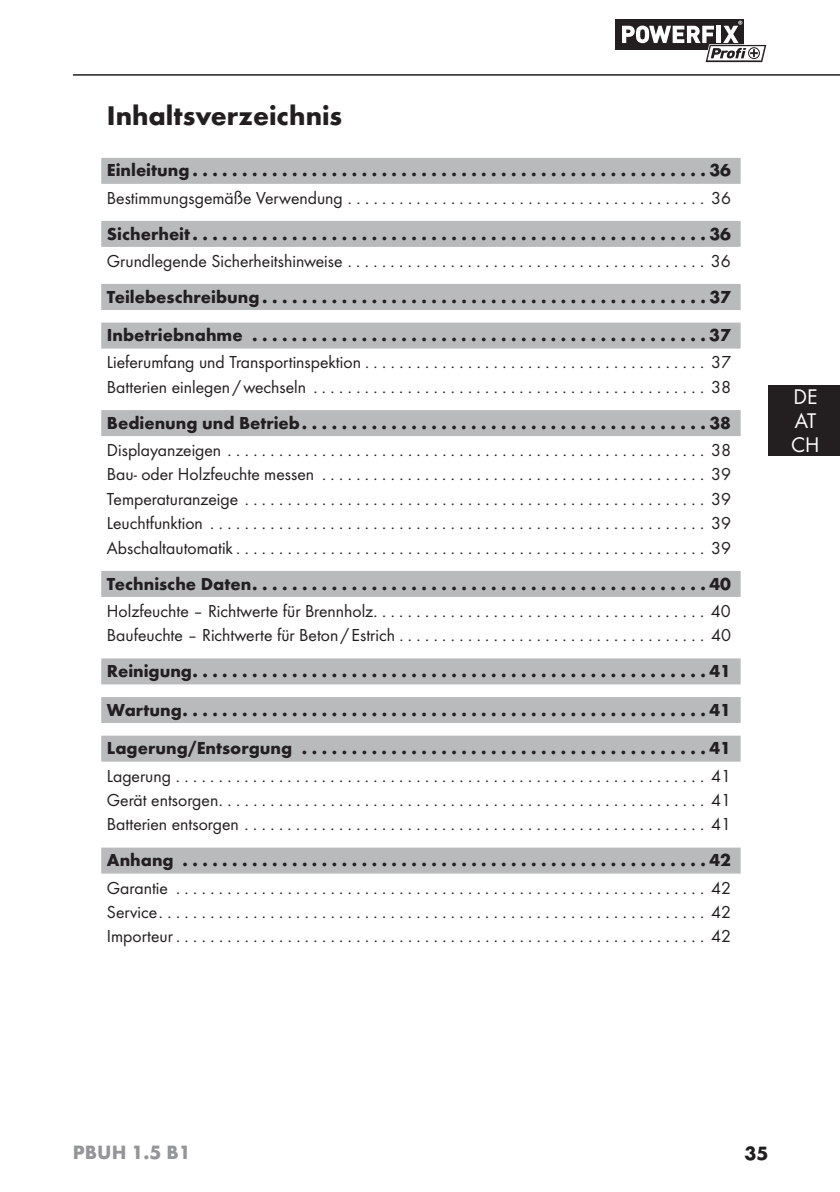
<style>
.page{position:relative;width:840px;height:1192px;background:#fff}
.page>*{position:absolute;margin:0;border:0;box-sizing:border-box;transform-origin:0 0}
.t1{font:700 28px "Futura";color:#231f20}
.t2{font:22px/24px "Futura Boo";color:#fff}
.t3{font:700 20px "Futura";color:#939598}
.t4{font:700 20px "Futura";color:#231f20}
.t5{font:18px/24.4px "Futura Boo";color:#231f20;text-align:justify}
.t6{font:700 18px/38.6px "Futura";color:#231f20}
</style>
<div class="page">
<hr style="left:73px;top:74px;width:766px;height:2px;background:#231f20">
<div style="left:768px;top:385px;width:71px;height:71px;background:#231f20"></div>
<svg style="left:615px;top:19px;width:151px;height:43px"></svg>
<div style="left:101px;top:158px;width:639px;height:26px;background:#b8babc"></div>
<div style="left:101px;top:221px;width:639px;height:26px;background:#b8babc"></div>
<div style="left:101px;top:284px;width:639px;height:26px;background:#b8babc"></div>
<div style="left:101px;top:322px;width:639px;height:26px;background:#b8babc"></div>
<div style="left:101px;top:410px;width:639px;height:26px;background:#b8babc"></div>
<div style="left:101px;top:571px;width:639px;height:26px;background:#b8babc"></div>
<div style="left:101px;top:658px;width:639px;height:26px;background:#b8babc"></div>
<div style="left:101px;top:697px;width:639px;height:26px;background:#b8babc"></div>
<div style="left:101px;top:735px;width:639px;height:26px;background:#b8babc"></div>
<div style="left:101px;top:847px;width:639px;height:26px;background:#b8babc"></div>
<h1 class="t1" style="left:107px;top:105px;width:237px">Inhaltsverzeichnis</h1>
<p class="t6" style="left:107px;top:153px;width:625px">Einleitung . . . . . . . . . . . . . . . . . . . . . . . . . . . . . . . . . . . . . . . . . . . . . . . . . . . . 36</p>
<p class="t5" style="left:107px;top:186px;width:625px">Bestimmungsgemäße Verwendung . . . . . . . . . . . . . . . . . . . . . . . . . . . . . . . . . . . . . . . . . . 36</p>
<p class="t6" style="left:107px;top:216px;width:625px">Sicherheit . . . . . . . . . . . . . . . . . . . . . . . . . . . . . . . . . . . . . . . . . . . . . . . . . . . . 36</p>
<p class="t5" style="left:107px;top:250px;width:625px">Grundlegende Sicherheitshinweise . . . . . . . . . . . . . . . . . . . . . . . . . . . . . . . . . . . . . . . . . . 36</p>
<p class="t6" style="left:107px;top:279px;width:625px">Teilebeschreibung . . . . . . . . . . . . . . . . . . . . . . . . . . . . . . . . . . . . . . . . . . . . . 37<br>Inbetriebnahme . . . . . . . . . . . . . . . . . . . . . . . . . . . . . . . . . . . . . . . . . . . . . . 37</p>
<p class="t5" style="left:107px;top:351px;width:625px">Lieferumfang und Transportinspektion . . . . . . . . . . . . . . . . . . . . . . . . . . . . . . . . . . . . . . . . 37<br>Batterien einlegen / wechseln . . . . . . . . . . . . . . . . . . . . . . . . . . . . . . . . . . . . . . . . . . . . . . 38</p>
<p class="t6" style="left:107px;top:405px;width:625px">Bedienung und Betrieb . . . . . . . . . . . . . . . . . . . . . . . . . . . . . . . . . . . . . . . . . 38</p>
<p class="t5" style="left:107px;top:439px;width:625px">Displayanzeigen . . . . . . . . . . . . . . . . . . . . . . . . . . . . . . . . . . . . . . . . . . . . . . . . . . . . . . . . 38<br>Bau- oder Holzfeuchte messen . . . . . . . . . . . . . . . . . . . . . . . . . . . . . . . . . . . . . . . . . . . . . 39<br>Temperaturanzeige . . . . . . . . . . . . . . . . . . . . . . . . . . . . . . . . . . . . . . . . . . . . . . . . . . . . . . 39<br>Leuchtfunktion . . . . . . . . . . . . . . . . . . . . . . . . . . . . . . . . . . . . . . . . . . . . . . . . . . . . . . . . . . 39<br>Abschaltautomatik . . . . . . . . . . . . . . . . . . . . . . . . . . . . . . . . . . . . . . . . . . . . . . . . . . . . . . . 39</p>
<p class="t6" style="left:107px;top:566px;width:625px">Technische Daten . . . . . . . . . . . . . . . . . . . . . . . . . . . . . . . . . . . . . . . . . . . . . . 40</p>
<p class="t5" style="left:107px;top:599px;width:625px">Holzfeuchte – Richtwerte für Brennholz . . . . . . . . . . . . . . . . . . . . . . . . . . . . . . . . . . . . . . . 40<br>Baufeuchte – Richtwerte für Beton / Estrich . . . . . . . . . . . . . . . . . . . . . . . . . . . . . . . . . . . . 40</p>
<p class="t6" style="left:107px;top:653px;width:625px;text-align:justify">Reinigung . . . . . . . . . . . . . . . . . . . . . . . . . . . . . . . . . . . . . . . . . . . . . . . . . . . . 41<br>Wartung . . . . . . . . . . . . . . . . . . . . . . . . . . . . . . . . . . . . . . . . . . . . . . . . . . . . . 41<br>Lagerung/Entsorgung . . . . . . . . . . . . . . . . . . . . . . . . . . . . . . . . . . . . . . . . . 41</p>
<p class="t5" style="left:107px;top:764px;width:625px">Lagerung . . . . . . . . . . . . . . . . . . . . . . . . . . . . . . . . . . . . . . . . . . . . . . . . . . . . . . . . . . . . . . 41<br>Gerät entsorgen . . . . . . . . . . . . . . . . . . . . . . . . . . . . . . . . . . . . . . . . . . . . . . . . . . . . . . . . . 41<br>Batterien entsorgen . . . . . . . . . . . . . . . . . . . . . . . . . . . . . . . . . . . . . . . . . . . . . . . . . . . . . . 41</p>
<p class="t6" style="left:107px;top:842px;width:625px">Anhang . . . . . . . . . . . . . . . . . . . . . . . . . . . . . . . . . . . . . . . . . . . . . . . . . . . . . 42</p>
<p class="t5" style="left:107px;top:876px;width:625px">Garantie . . . . . . . . . . . . . . . . . . . . . . . . . . . . . . . . . . . . . . . . . . . . . . . . . . . . . . . . . . . . . . 42<br>Service . . . . . . . . . . . . . . . . . . . . . . . . . . . . . . . . . . . . . . . . . . . . . . . . . . . . . . . . . . . . . . . . 42<br>Importeur . . . . . . . . . . . . . . . . . . . . . . . . . . . . . . . . . . . . . . . . . . . . . . . . . . . . . . . . . . . . . . 42</p>
<p class="t2" style="left:791px;top:386px;width:30px">DE<br>AT<br>CH</p>
<p class="t3" style="left:73px;top:1144px;width:119px">PBUH 1.5 B1</p>
<p class="t4" style="left:744px;top:1145px;width:25px">35</p>
</div>
